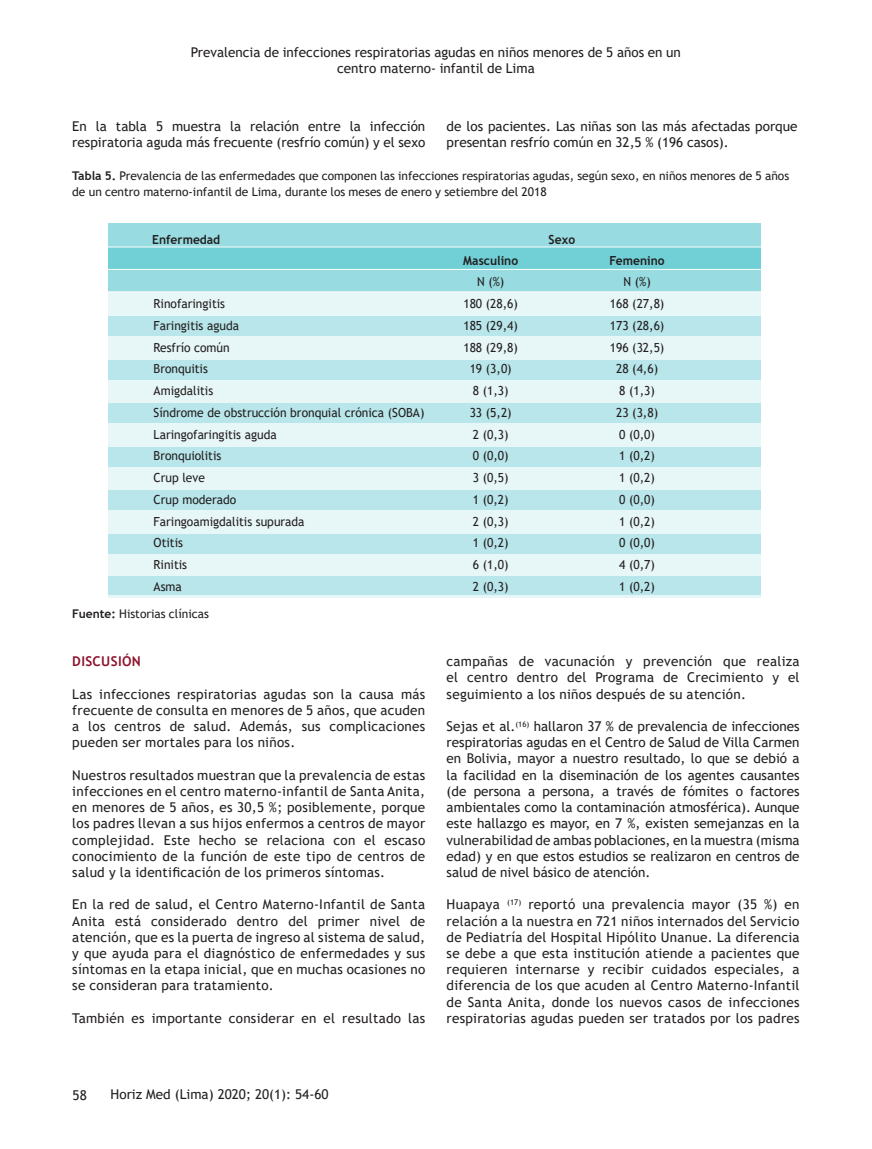
<style>
.page{position:relative;width:872px;height:1149px;background:#fff}
.page>*{position:absolute;margin:0;border:0;box-sizing:border-box;transform-origin:0 0}
.TEXTO_PRINCIPAL_HORI{font:13.5px/16.2px "Trebuchet MS";letter-spacing:.02em;color:#231f20;text-align:justify}
.TEXTO_PRINCIPAL_HORI-2{font:13.5px/16.2px "Trebuchet MS";color:#231f20}
.ENCABEZADO_AUTOR{font:13.5px/16.2px "Trebuchet MS";color:#231f20;text-align:center}
.SUBTITULO_MAYUSCULAS{font:700 13.5px "Trebuchet MS";letter-spacing:.025em;color:#8e142f}
.t1{font:12.45px/21.8px "Trebuchet MS";color:#231f20;text-align:center;scale:.96 1}
.t2{font:700 12.45px "Trebuchet MS";color:#231f20;scale:.96 1}
.LEYENDAS_cuadros{font:12px/16.2px "Trebuchet MS";color:#231f20}
.s1{font-weight:700}
</style>
<div class="page">
<div style="left:109px;top:223px;width:651px;height:374px;background:#e7f6f7"></div>
<div style="left:109px;top:223px;width:651px;height:69px;background:#98dce1"></div>
<div style="left:109px;top:247px;width:651px;height:22px;background:#71cfd6"></div>
<hr style="left:109px;top:291px;width:651px;height:1px;background:#fff">
<hr style="left:109px;top:246px;width:651px;height:1px;background:#fff">
<hr style="left:109px;top:269px;width:651px;height:1px;background:#fff">
<div style="left:109px;top:316px;width:651px;height:20px;background:#b8e6ea"></div>
<div style="left:109px;top:360px;width:651px;height:20px;background:#b8e6ea"></div>
<div style="left:109px;top:403px;width:651px;height:19px;background:#b8e6ea"></div>
<div style="left:109px;top:447px;width:651px;height:19px;background:#b8e6ea"></div>
<div style="left:109px;top:490px;width:651px;height:20px;background:#b8e6ea"></div>
<div style="left:109px;top:534px;width:651px;height:20px;background:#b8e6ea"></div>
<div style="left:109px;top:576px;width:651px;height:18px;background:#b8e6ea"></div>
<p class="ENCABEZADO_AUTOR" style="left:191px;top:44px;width:491px">Prevalencia de infecciones respiratorias agudas en niños menores de 5 años en un centro materno- infantil de Lima</p>
<p class="TEXTO_PRINCIPAL_HORI-2" style="left:72px;top:118px;width:354px">En la tabla 5 muestra la relación entre la infección respiratoria aguda más frecuente (resfrío común) y el sexo</p>
<p class="LEYENDAS_cuadros" style="left:72px;top:167px;width:718px"><span class="s1">Tabla 5.</span> Prevalencia de las enfermedades que componen las infecciones respiratorias agudas, según sexo, en niños menores de 5 años de un centro materno-infantil de Lima, durante los meses de enero y setiembre del 2018</p>
<p class="TEXTO_PRINCIPAL_HORI-2" style="left:446px;top:118px;width:352px">de los pacientes. Las niñas son las más afectadas porque presentan resfrío común en 32,5 % (196 casos).</p>
<p class="t2" style="left:152px;top:231px;width:72px">Enfermedad</p>
<p class="t2" style="left:548px;top:231px;width:29px">Sexo</p>
<p class="t1" style="left:154px;top:292px;width:283px;text-align:left">Rinofaringitis<br>Faringitis aguda<br>Resfrío común<br>Bronquitis<br>Amigdalitis<br>Síndrome de obstrucción bronquial crónica (SOBA)<br>Laringofaringitis aguda<br>Bronquiolitis<br>Crup leve<br>Crup moderado<br>Faringoamigdalitis supurada<br>Otitis<br>Rinitis<br>Asma</p>
<p class="LEYENDAS_cuadros" style="left:72px;top:605px;width:138px"><span class="s1">Fuente:</span> Historias clínicas</p>
<p class="SUBTITULO_MAYUSCULAS" style="left:72px;top:652px;width:70px">DISCUSIÓN</p>
<p class="TEXTO_PRINCIPAL_HORI" style="left:72px;top:685px;width:354px">Las infecciones respiratorias agudas son la causa más frecuente de consulta en menores de 5 años, que acuden a los centros de salud. Además, sus complicaciones pueden ser mortales para los niños.</p>
<p class="TEXTO_PRINCIPAL_HORI" style="left:72px;top:766px;width:354px">Nuestros resultados muestran que la prevalencia de estas infecciones en el centro materno-infantil de Santa Anita, en menores de 5 años, es 30,5 %; posiblemente, porque los padres llevan a sus hijos enfermos a centros de mayor complejidad. Este hecho se relaciona con el escaso conocimiento de la función de este tipo de centros de salud y la identificación de los primeros síntomas.</p>
<p class="TEXTO_PRINCIPAL_HORI" style="left:72px;top:896px;width:354px">En la red de salud, el Centro Materno-Infantil de Santa Anita está considerado dentro del primer nivel de atención, que es la puerta de ingreso al sistema de salud, y que ayuda para el diagnóstico de enfermedades y sus síntomas en la etapa inicial, que en muchas ocasiones no se consideran para tratamiento.</p>
<p class="TEXTO_PRINCIPAL_HORI" style="left:72px;top:1009px;width:354px">También es importante considerar en el resultado las</p>
<p class="t1" style="left:463px;top:249px;width:59px"><span class="s1">Masculino<br></span>N (%)<br>180 (28,6)<br>185 (29,4)<br>188 (29,8)<br>19 (3,0)<br>8 (1,3)<br>33 (5,2)<br>2 (0,3)<br>0 (0,0)<br>3 (0,5)<br>1 (0,2)<br>2 (0,3)<br>1 (0,2)<br>6 (1,0)<br>2 (0,3)</p>
<p class="t1" style="left:609px;top:249px;width:59px"><span class="s1">Femenino<br></span>N (%)<br>168 (27,8)<br>173 (28,6)<br>196 (32,5)<br>28 (4,6)<br>8 (1,3)<br>23 (3,8)<br>0 (0,0)<br>1 (0,2)<br>1 (0,2)<br>0 (0,0)<br>1 (0,2)<br>0 (0,0)<br>4 (0,7)<br>1 (0,2)</p>
<p class="TEXTO_PRINCIPAL_HORI" style="left:446px;top:653px;width:354px">campañas de vacunación y prevención que realiza el centro dentro del Programa de Crecimiento y el seguimiento a los niños después de su atención.</p>
<p class="TEXTO_PRINCIPAL_HORI" style="left:446px;top:717px;width:354px">Sejas et al.<sup>(16)</sup> hallaron 37 % de prevalencia de infecciones respiratorias agudas en el Centro de Salud de Villa Carmen en Bolivia, mayor a nuestro resultado, lo que se debió a la facilidad en la diseminación de los agentes causantes (de persona a persona, a través de fómites o factores ambientales como la contaminación atmosférica). Aunque este hallazgo es mayor, en 7 %, existen semejanzas en la vulnerabilidad de ambas poblaciones, en la muestra (misma edad) y en que estos estudios se realizaron en centros de salud de nivel básico de atención.</p>
<p class="TEXTO_PRINCIPAL_HORI" style="left:446px;top:896px;width:354px">Huapaya <sup>(17)</sup> reportó una prevalencia mayor (35 %) en relación a la nuestra en 721 niños internados del Servicio de Pediatría del Hospital Hipólito Unanue. La diferencia se debe a que esta institución atiende a pacientes que requieren internarse y recibir cuidados especiales, a diferencia de los que acuden al Centro Materno-Infantil de Santa Anita, donde los nuevos casos de infecciones respiratorias agudas pueden ser tratados por los padres</p>
<p class="TEXTO_PRINCIPAL_HORI" style="left:73px;top:1086px;width:16px">58</p>
<p class="TEXTO_PRINCIPAL_HORI-2" style="left:111px;top:1085px;width:219px">Horiz Med (Lima) 2020; 20(1): 54-60</p>
</div>
